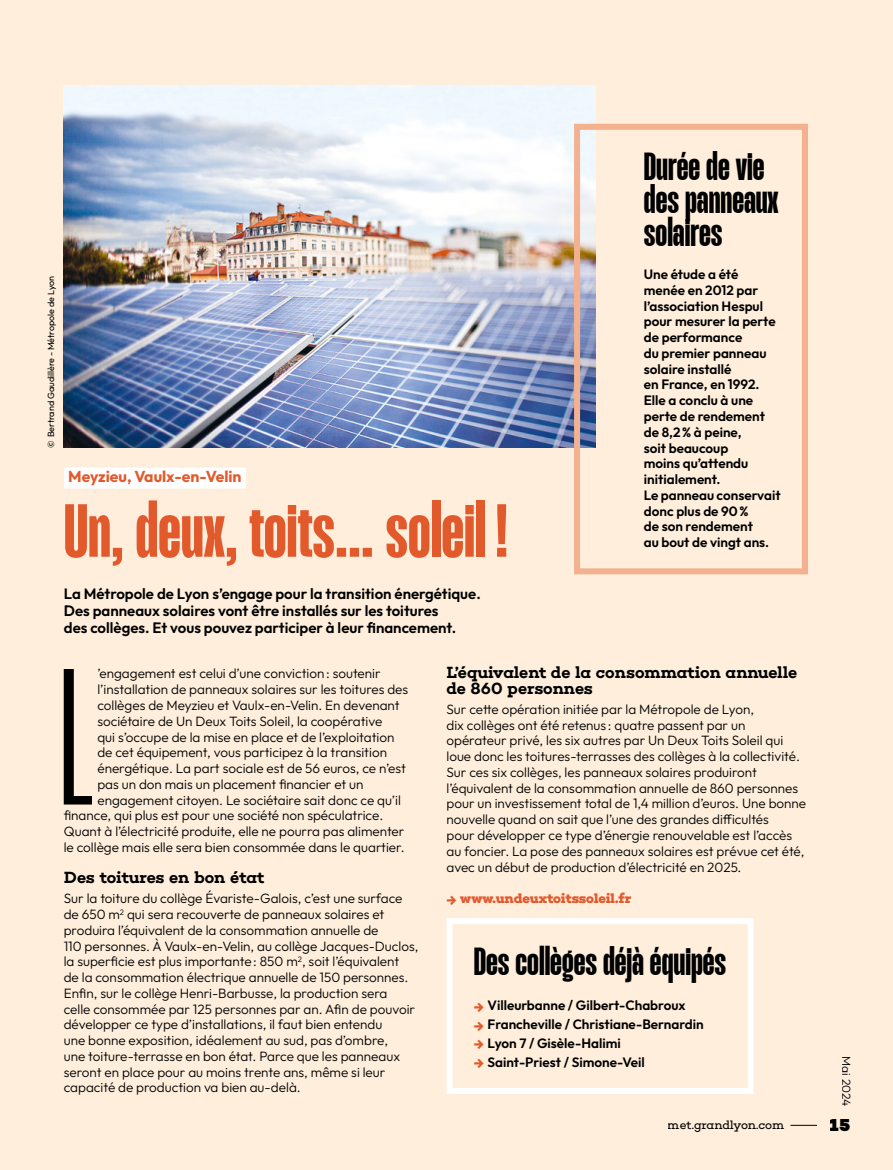
<style>
.page{position:relative;width:893px;height:1170px;background:#fff}
.page>*{position:absolute;margin:0;border:0;box-sizing:border-box;transform-origin:0 0}
.meT_COURANT-LETTRINE-9{font:300 193.5px "Mango Grotesque";color:#000}
.TITRE_Mango_1{font:700 75px "Mango Grotesque";color:#e2592c}
.Titre_encadré{font:700 39px/33px "Mango Grotesque";color:#000}
.t1{font:900 18px "Choplin";color:#000}
.t2{font:600 16.5px/15.8px "Choplin";letter-spacing:-.01em;color:#000}
.Surtitre-Commune-gauche-Orange-fonce{font:700 15.75px "Outfit";color:#e2592c}
.meT_CHAPEAU{font:600 15px/17.2px "Outfit";color:#000}
.meT_COURANT{font:300 13.5px/15.8px "Outfit";color:#000}
.meT_COURANT-LETTRINE-9-2{font:300 13.5px "Outfit";color:#000}
.Texte-Courant-outfit{font:600 13.5px/15.8px "Outfit";color:#000}
.Texte-Courant-outfit-2{font:700 13.5px "Choplin";letter-spacing:-.015em;color:#e2592c}
.t3{font:12px "Choplin";letter-spacing:-.02em;color:#000}
.t4{font:300 12px "Outfit";color:#000}
.t5{font:9px "Outfit";color:#000}
.s1{font-family:"Choplin";font-weight:700;color:#e2592c}
</style>
<div class="page">
<div style="left:0;top:0;width:893px;height:1169px;background:#feeedb"></div>
<img style="left:64px;top:85px;width:531px;height:362px">
<div style="left:64px;top:467px;width:182px;height:21px;background:#fff"></div>
<div style="left:574px;top:124px;width:234px;height:450px;border:6px solid #f3b190"></div>
<div style="left:446px;top:918px;width:308px;height:175px;border:6px solid #fff"></div>
<svg style="left:790px;top:1124px;width:27px;height:1px"></svg>
<p class="t5" style="left:46px;top:447px;width:173px;rotate:-90deg">© Bertrand Gaudillère - Métropole de Lyon</p>
<h2 class="Surtitre-Commune-gauche-Orange-fonce" style="left:68px;top:467px;width:175px">Meyzieu, Vaulx-en-Velin</h2>
<h3 class="TITRE_Mango_1" style="left:64px;top:496px;width:446px">Un, deux, toits… soleil !</h3>
<p class="meT_CHAPEAU" style="left:64px;top:584px;width:418px">La Métropole de Lyon s’engage pour la transition énergétique.<br>Des panneaux solaires vont être installés sur les toitures<br>des collèges. Et vous pouvez participer à leur financement.</p>
<h4 class="Titre_encadré" style="left:644px;top:152px;width:136px">Durée de vie des panneaux solaires</h4>
<p class="Texte-Courant-outfit" style="left:644px;top:266px;width:138px">Une étude a été menée en 2012 par l’association Hespul pour mesurer la perte de performance<br>du premier panneau solaire installé<br>en France, en 1992.<br>Elle a conclu à une perte de rendement de 8,2% à peine,<br>soit beaucoup<br>moins qu’attendu initialement.<br>Le panneau conservait donc plus de 90%<br>de son rendement<br>au bout de vingt ans.</p>
<p class="meT_COURANT-LETTRINE-9" style="left:57px;top:649px;width:40px">L</p>
<p class="meT_COURANT-LETTRINE-9-2" style="left:97px;top:666px;width:285px">’engagement est celui d’une conviction: soutenir</p>
<p class="meT_COURANT-LETTRINE-9-2" style="left:97px;top:681px;width:312px">l’installation de panneaux solaires sur les toitures des</p>
<p class="meT_COURANT-LETTRINE-9-2" style="left:97px;top:697px;width:304px">collèges de Meyzieu et Vaulx-en-Velin. En devenant</p>
<p class="meT_COURANT-LETTRINE-9-2" style="left:97px;top:713px;width:286px">sociétaire de Un Deux Toits Soleil, la coopérative</p>
<p class="meT_COURANT-LETTRINE-9-2" style="left:97px;top:729px;width:298px">qui s’occupe de la mise en place et de l’exploitation</p>
<p class="meT_COURANT-LETTRINE-9-2" style="left:97px;top:744px;width:291px">de cet équipement, vous participez à la transition</p>
<p class="meT_COURANT-LETTRINE-9-2" style="left:97px;top:760px;width:310px">énergétique. La part sociale est de 56 euros, ce n’est</p>
<p class="meT_COURANT-LETTRINE-9-2" style="left:97px;top:776px;width:268px">pas un don mais un placement financier et un</p>
<p class="meT_COURANT-LETTRINE-9-2" style="left:97px;top:792px;width:305px">engagement citoyen. Le sociétaire sait donc ce qu’il</p>
<p class="meT_COURANT-LETTRINE-9-2" style="left:64px;top:807px;width:321px">finance, qui plus est pour une société non spéculatrice.</p>
<p class="meT_COURANT-LETTRINE-9-2" style="left:64px;top:823px;width:342px">Quant à l’électricité produite, elle ne pourra pas alimenter</p>
<p class="meT_COURANT-LETTRINE-9-2" style="left:64px;top:839px;width:342px">le collège mais elle sera bien consommée dans le quartier.</p>
<h4 class="t2" style="left:64px;top:869px;width:202px">Des toitures en bon état</h4>
<p class="meT_COURANT" style="left:64px;top:890px;width:356px">Sur la toiture du collège Évariste-Galois, c’est une surface de 650 m<sup>2</sup> qui sera recouverte de panneaux solaires et produira l’équivalent de la consommation annuelle de<br>110 personnes. À Vaulx-en-Velin, au collège Jacques-Duclos, la superficie est plus importante: 850 m<sup>2</sup>, soit l’équivalent<br>de la consommation électrique annuelle de 150 personnes.<br>Enfin, sur le collège Henri-Barbusse, la production sera<br>celle consommée par 125 personnes par an. Afin de pouvoir développer ce type d’installations, il faut bien entendu<br>une bonne exposition, idéalement au sud, pas d’ombre,<br>une toiture-terrasse en bon état. Parce que les panneaux seront en place pour au moins trente ans, même si leur capacité de production va bien au-delà.</p>
<h4 class="t2" style="left:446px;top:664px;width:352px">L’équivalent de la consommation annuelle de 860 personnes</h4>
<p class="meT_COURANT" style="left:446px;top:701px;width:361px">Sur cette opération initiée par la Métropole de Lyon,<br>dix collèges ont été retenus : quatre passent par un opérateur privé, les six autres par Un Deux Toits Soleil qui loue donc les toitures-terrasses des collèges à la collectivité.<br>Sur ces six collèges, les panneaux solaires produiront l’équivalent de la consommation annuelle de 860 personnes pour un investissement total de 1,4 million d’euros. Une bonne nouvelle quand on sait que l’une des grandes difficultés<br>pour développer ce type d’énergie renouvelable est l’accès au foncier. La pose des panneaux solaires est prévue cet été, avec un début de production d’électricité en 2025.</p>
<p class="Texte-Courant-outfit-2" style="left:446px;top:890px;width:186px">→ www.undeuxtoitssoleil.fr</p>
<h4 class="Titre_encadré" style="left:474px;top:946px;width:254px">Des collèges déjà équipés</h4>
<p class="Texte-Courant-outfit" style="left:474px;top:997px;width:213px"><span class="s1">→</span> Villeurbanne / Gilbert-Chabroux</p>
<p class="Texte-Courant-outfit" style="left:474px;top:1016px;width:231px"><span class="s1">→</span> Francheville / Christiane-Bernardin</p>
<p class="Texte-Courant-outfit" style="left:474px;top:1035px;width:149px"><span class="s1">→</span> Lyon 7 / Gisèle-Halimi</p>
<p class="Texte-Courant-outfit" style="left:474px;top:1053px;width:173px"><span class="s1">→</span> Saint-Priest / Simone-Veil</p>
<p class="t3" style="left:668px;top:1118px;width:118px">met.grandlyon.com</p>
<p class="t4" style="left:853px;top:1056px;width:52px;rotate:90deg">Mai 2024</p>
<h3 class="t1" style="left:830px;top:1114px;width:22px">15</h3>
</div>
